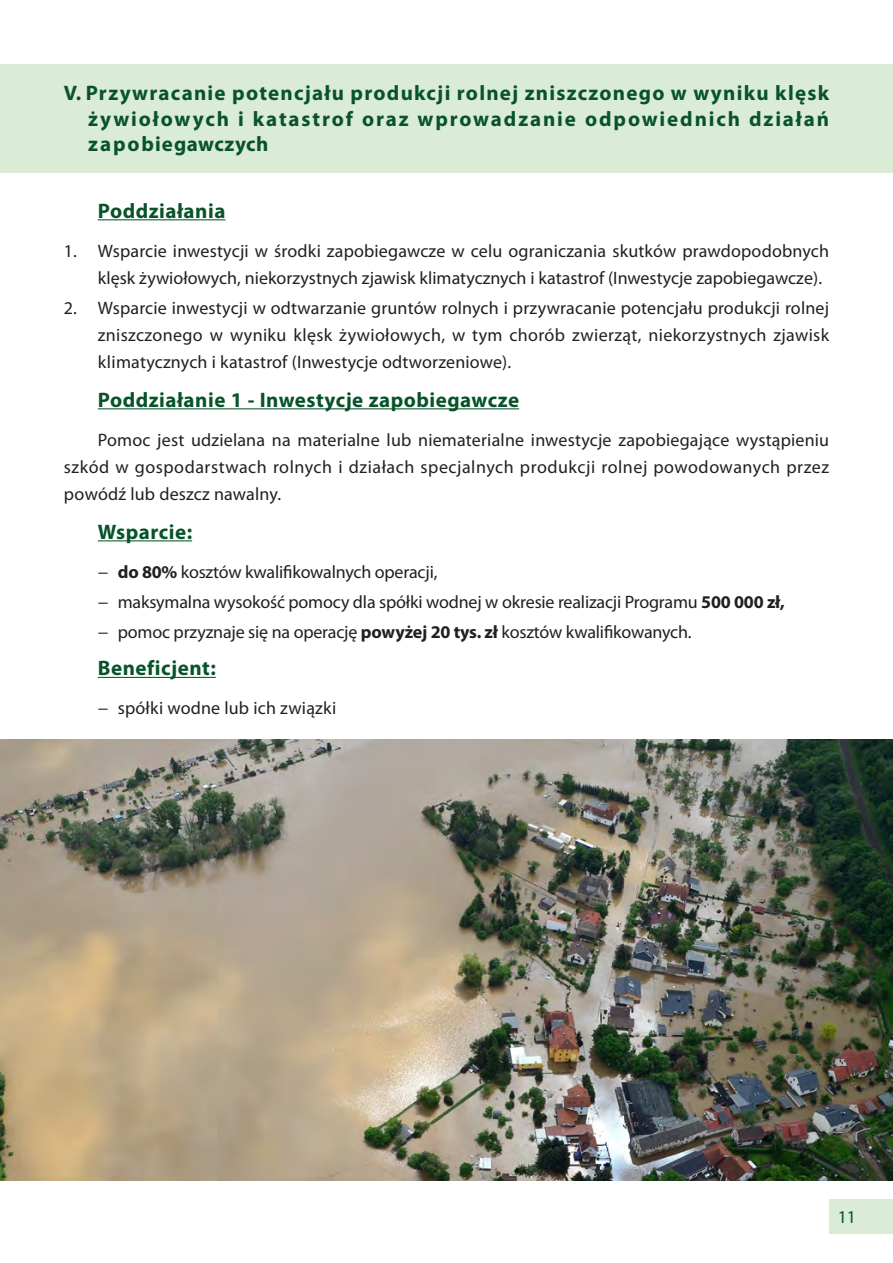
<style>
.page{position:relative;width:893px;height:1263px;background:#fff}
.page>*{position:absolute;margin:0;border:0;box-sizing:border-box;transform-origin:0 0}
.Styl_akapitowy_2{font:700 21px/25.5px "Myriad Pro";letter-spacing:.025em;color:#08532a;text-align:justify}
.Styl_akapitowy_2-2{font:18px/27px "Myriad Pro";color:#231f20}
.Paragraph_Style_1{font:18px/27px "Myriad Pro";letter-spacing:.01em;color:#231f20;text-align:justify}
.t1{font:18px "Myriad Pro";color:#08532a}
.s1{font-weight:700}
</style>
<div class="page">
<div style="left:0;top:64px;width:893px;height:108px;background:#daebd6"></div>
<hr style="left:98px;top:219px;width:127px;height:1px;background:#08532a">
<hr style="left:98px;top:408px;width:421px;height:1px;background:#08532a">
<hr style="left:98px;top:540px;width:94px;height:1px;background:#08532a">
<hr style="left:98px;top:677px;width:118px;height:1px;background:#08532a">
<img style="left:0;top:740px;width:893px;height:440px">
<div style="left:829px;top:1199px;width:64px;height:34px;background:#daebd6"></div>
<p class="Styl_akapitowy_2" style="left:88px;top:80px;width:742px;text-indent:-24px">V. Przywracanie potencjału produkcji rolnej zniszczonego w wyniku klęsk żywiołowych i katastrof oraz wprowadzanie odpowiednich działań zapobiegawczych</p>
<p class="Styl_akapitowy_2" style="left:98px;top:197px;width:129px">Poddziałania</p>
<p class="Styl_akapitowy_2-2" style="left:98px;top:237px;width:733px;text-indent:-34px">1. Wsparcie inwestycji w środki zapobiegawcze w celu ograniczania skutków prawdopodobnych klęsk żywiołowych, niekorzystnych zjawisk klimatycznych i katastrof (Inwestycje zapobiegawcze).</p>
<p class="Paragraph_Style_1" style="left:98px;top:294px;width:733px;text-indent:-34px">2. Wsparcie inwestycji w odtwarzanie gruntów rolnych i przywracanie potencjału produkcji rolnej zniszczonego w wyniku klęsk żywiołowych, w tym chorób zwierząt, niekorzystnych zjawisk klimatycznych i katastrof (Inwestycje odtworzeniowe).</p>
<p class="Styl_akapitowy_2" style="left:98px;top:386px;width:423px">Poddziałanie 1 - Inwestycje zapobiegawcze</p>
<p class="Styl_akapitowy_2-2" style="left:64px;top:426px;width:767px;text-align:justify;text-indent:34px">Pomoc jest udzielana na materialne lub niematerialne inwestycje zapobiegające wystąpieniu szkód w gospodarstwach rolnych i działach specjalnych produkcji rolnej powodowanych przez powódź lub deszcz nawalny.</p>
<p class="Styl_akapitowy_2" style="left:98px;top:518px;width:96px">Wsparcie:</p>
<p class="Styl_akapitowy_2-2" style="left:98px;top:558px;width:341px">− <span class="s1">do 80%</span> kosztów kwalifikowalnych operacji,</p>
<p class="Styl_akapitowy_2-2" style="left:98px;top:588px;width:688px">− maksymalna wysokość pomocy dla spółki wodnej w okresie realizacji Programu <span class="s1">500 000 zł,</span></p>
<p class="Styl_akapitowy_2-2" style="left:98px;top:618px;width:595px">− pomoc przyznaje się na operację <span class="s1">powyżej 20 tys. zł</span> kosztów kwalifikowanych.</p>
<p class="Styl_akapitowy_2" style="left:98px;top:655px;width:119px">Beneficjent:</p>
<p class="Styl_akapitowy_2-2" style="left:98px;top:694px;width:240px">− spółki wodne lub ich związki</p>
<p class="t1" style="left:838px;top:1206px;width:20px">11</p>
</div>
